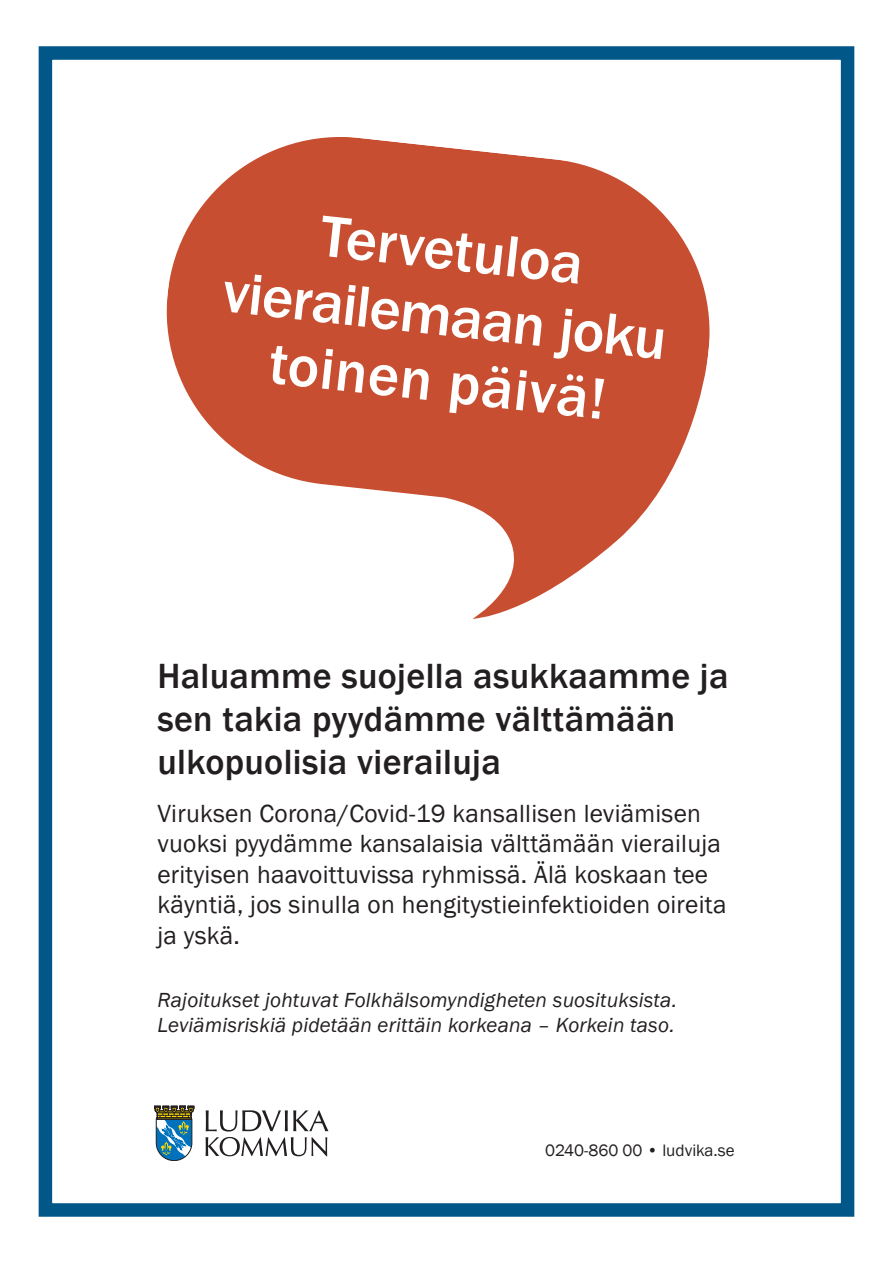
<style>
.page{position:relative;width:893px;height:1263px;background:#fff}
.page>*{position:absolute;margin:0;border:0;box-sizing:border-box;transform-origin:0 0}
.t1{font:500 60px/66px "Franklin Gothic";color:#fff;text-align:center}
.t2{font:500 36px/43.2px "Franklin Gothic";letter-spacing:.01em;color:#231f20}
.t3{font:25.5px/30.6px "Franklin Gothic";letter-spacing:.01em;color:#231f20}
.t4{font:italic 21px/25.2px "Franklin Gothic";letter-spacing:.01em;color:#231f20}
.t5{font:16.95px "Franklin Gothic";color:#231f20}
</style>
<div class="page">
<div style="left:39px;top:46px;width:815px;height:1171px;border:14px solid #015787"></div>
<svg style="left:166px;top:137px;width:544px;height:482px;fill:#c74e30"></svg>
<svg style="left:154px;top:1106px;width:40px;height:55px"></svg>
<svg style="left:206px;top:1137px;width:121px;height:19px"></svg>
<svg style="left:206px;top:1110px;width:122px;height:21px"></svg>
<h1 class="t1" style="left:233px;top:194px;width:447px;rotate:6deg">Tervetuloa vierailemaan joku toinen päivä!</h1>
<h2 class="t2" style="left:157px;top:654px;width:573px">Haluamme suojella asukkaamme ja sen takia pyydämme välttämään ulkopuolisia vierailuja</h2>
<p class="t3" style="left:157px;top:798px;width:571px">Viruksen Corona/Covid-19 kansallisen leviämisen vuoksi pyydämme kansalaisia välttämään vierailuja erityisen haavoittuvissa ryhmissä. Älä koskaan tee käyntiä, jos sinulla on hengitystieinfektioiden oireita ja yskä.</p>
<p class="t4" style="left:157px;top:988px;width:521px">Rajoitukset johtuvat Folkhälsomyndigheten suosituksista.<br>Leviämisriskiä pidetään erittäin korkeana – Korkein taso.</p>
<p class="t5" style="left:545px;top:1140px;width:191px">0240-860 00 • ludvika.se</p>
</div>
